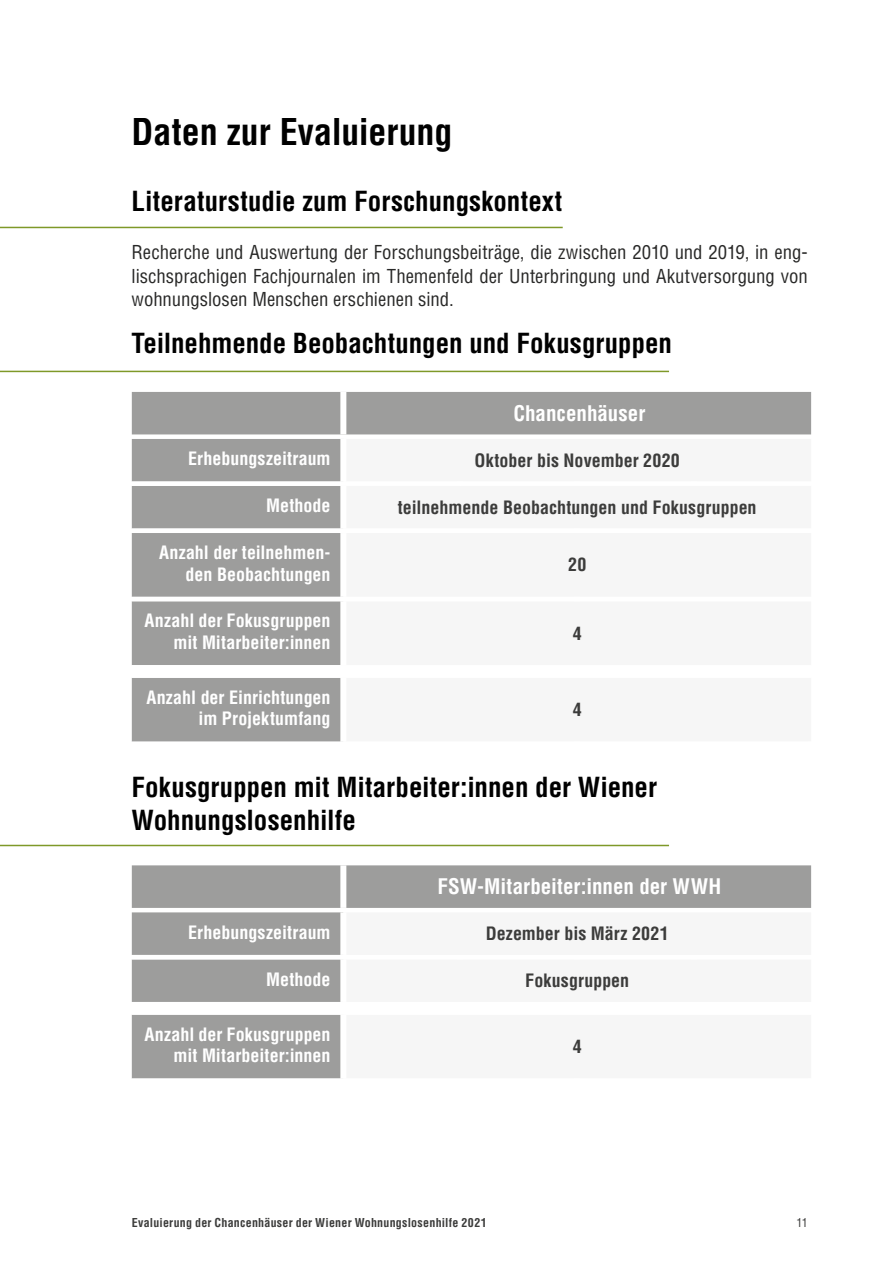
<style>
.page{position:relative;width:893px;height:1263px;background:#fff}
.page>*{position:absolute;margin:0;border:0;box-sizing:border-box;transform-origin:0 0}
.Headline{font:700 condensed 36px "Helvetica LT Std";letter-spacing:-.005em;color:#000}
.Überschrift_groß_die{font:700 condensed 27px/32.4px "Helvetica LT Std";color:#000}
.Kasten_Text{font:700 condensed 21px "Helvetica LT Std";color:#fff}
.Fließtext{font:condensed 18.75px/23.4px "Helvetica LT Std";letter-spacing:-.005em;color:#282827;text-align:justify}
.Kasten_TExt_weiß{font:700 condensed 18px/21.6px "Helvetica LT Std";color:#fff;text-align:right}
.Kasten_Text-2{font:700 condensed 18px "Helvetica LT Std";color:#3c3c3b}
.t1{font:700 condensed 12px "Helvetica LT Std";letter-spacing:.02em;color:#3c3c3b}
.t2{font:condensed 12px "Helvetica LT Std";color:#3c3c3b}
</style>
<div class="page">
<div style="left:132px;top:392px;width:679px;height:136px;background:#9d9d9c"></div>
<div style="left:346px;top:439px;width:465px;height:89px;background:#f6f6f6"></div>
<svg style="left:132px;top:528px;width:208px;height:214px;background:#a7a7a6"></svg>
<div style="left:340px;top:392px;width:6px;height:42px;background:#fff"></div>
<div style="left:340px;top:439px;width:6px;height:42px;background:#fff"></div>
<div style="left:340px;top:486px;width:6px;height:42px;background:#fff"></div>
<svg style="left:132px;top:481px;width:679px;height:5px"></svg>
<hr style="left:0;top:227px;width:563px;height:1px;background:#7f9929">
<hr style="left:0;top:371px;width:669px;height:1px;background:#7f9929">
<hr style="left:0;top:845px;width:669px;height:1px;background:#7f9929">
<svg style="left:132px;top:865px;width:679px;height:137px;background:#a3a3a2"></svg>
<div style="left:346px;top:912px;width:465px;height:90px;background:#f6f6f6"></div>
<div style="left:132px;top:1015px;width:208px;height:64px;background:#9d9d9c"></div>
<div style="left:340px;top:865px;width:6px;height:43px;background:#fff"></div>
<div style="left:340px;top:912px;width:6px;height:43px;background:#fff"></div>
<div style="left:340px;top:959px;width:6px;height:43px;background:#fff"></div>
<svg style="left:132px;top:955px;width:679px;height:4px"></svg>
<p class="Headline" style="left:132px;top:109px;width:322px">Daten zur Evaluierung</p>
<p class="Überschrift_groß_die" style="left:132px;top:185px;width:432px">Literaturstudie zum Forschungskontext</p>
<p class="Fließtext" style="left:132px;top:241px;width:678px">Recherche und Auswertung der Forschungsbeiträge, die zwischen 2010 und 2019, in eng&shy;lischsprachigen Fachjournalen im Themenfeld der Unterbringung und Akutversorgung von wohnungslosen Menschen erschienen sind.</p>
<p class="Überschrift_groß_die" style="left:132px;top:327px;width:542px">Teilnehmende Beobachtungen und Fokusgruppen</p>
<p class="Kasten_Text" style="left:513px;top:400px;width:134px">Chancenhäuser</p>
<p class="Kasten_TExt_weiß" style="left:188px;top:448px;width:144px">Erhebungszeitraum</p>
<p class="Kasten_Text-2" style="left:475px;top:449px;width:207px">Oktober bis November 2020</p>
<p class="Kasten_TExt_weiß" style="left:266px;top:495px;width:66px">Methode</p>
<p class="Kasten_Text-2" style="left:398px;top:496px;width:360px">teilnehmende Beobachtungen und Fokusgruppen</p>
<p class="Kasten_TExt_weiß" style="left:159px;top:541px;width:173px">Anzahl der teilnehmen&shy;den Beobachtungen</p>
<p class="Kasten_Text-2" style="left:568px;top:553px;width:20px">20</p>
<p class="Kasten_TExt_weiß" style="left:145px;top:610px;width:188px">Anzahl der Fokusgruppen mit Mitarbeiter:innen</p>
<p class="Kasten_TExt_weiß" style="left:146px;top:686px;width:186px">Anzahl der Einrichtungen im Projektumfang</p>
<p class="Kasten_Text-2" style="left:573px;top:622px;width:10px">4</p>
<p class="Kasten_Text-2" style="left:573px;top:698px;width:10px">4</p>
<p class="Überschrift_groß_die" style="left:132px;top:771px;width:527px">Fokusgruppen mit Mitarbeiter:innen der Wiener<br>Wohnungslosenhilfe</p>
<p class="Kasten_Text" style="left:437px;top:873px;width:286px">FSW-Mitarbeiter:innen der WWH</p>
<p class="Kasten_TExt_weiß" style="left:188px;top:921px;width:144px">Erhebungszeitraum</p>
<p class="Kasten_Text-2" style="left:486px;top:922px;width:185px">Dezember bis März 2021</p>
<p class="Kasten_TExt_weiß" style="left:266px;top:968px;width:66px">Methode</p>
<p class="Kasten_Text-2" style="left:525px;top:969px;width:106px">Fokusgruppen</p>
<p class="Kasten_TExt_weiß" style="left:145px;top:1023px;width:188px">Anzahl der Fokusgruppen mit Mitarbeiter:innen</p>
<p class="Kasten_Text-2" style="left:573px;top:1035px;width:10px">4</p>
<p class="t1" style="left:132px;top:1215px;width:356px">Evaluierung der Chancenhäuser der Wiener Wohnungslosenhilfe 2021</p>
<p class="t2" style="left:796px;top:1215px;width:13px">11</p>
</div>
